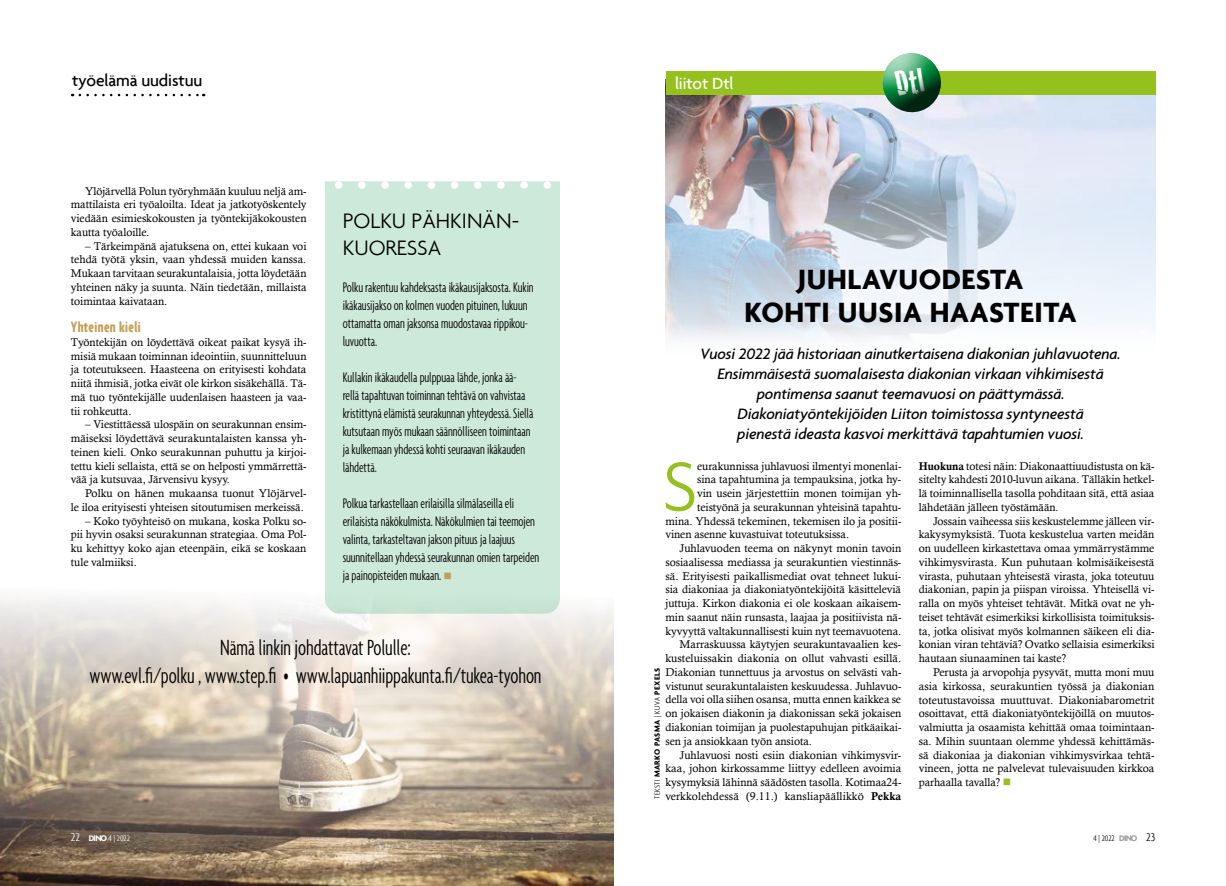
<style>
.page{position:relative;width:1226px;height:886px;background:#fff}
.page>*{position:absolute;margin:0;border:0;box-sizing:border-box;transform-origin:0 0}
.t1{font:300 75.88px "Agenda";color:#95c11f}
.t2{font:700 30px/32.5px "Agenda";letter-spacing:.02em;color:#000;text-align:center}
.t3{font:300 extra-condensed 23.75px/28.5px "Agenda";letter-spacing:-.005em;color:#000;text-align:center}
.t4{font:300 22.5px/27px "Agenda";color:#000}
.t5{font:500 17.5px "Agenda";letter-spacing:-.005em;color:#000}
.t6{font:500 17.5px "Agenda";letter-spacing:-.005em;color:#fff}
.t7{font:italic 500 16.25px/20px "Agenda";letter-spacing:-.01em;color:#000;text-align:center}
.t8{font:700 extra-condensed 16.25px "Agenda";letter-spacing:.025em;color:#c39f56}
.t9{font:300 extra-condensed 15px/18px "Agenda";letter-spacing:-.005em;color:#000}
.t10{font:11.25px/13.8px "Calisto";letter-spacing:-.005em;color:#000;text-align:justify}
.t11{font:300 condensed 8.75px "Agenda";color:#000}
.t12{font:300 condensed 8.75px "Agenda";color:#fff}
.t13{font:700 8.12px "Agenda";letter-spacing:.05em;color:#000}
.s1{color:#c39f56}
.s2{font-size:12.5px}
.s3{font-weight:700;font-stretch:normal}
.s4{font-family:"Calis MT Bol"}
.s5{font-weight:300;font-stretch:condensed}
.s6{color:#95c11f}
.s7{font-weight:700;font-stretch:normal;color:#9d9d9c}
</style>
<div class="page">
<img style="left:666px;top:94px;width:489px;height:246px">
<div style="left:666px;top:71px;width:489px;height:23px;background:#95c11f"></div>
<div style="left:873px;top:51px;width:88px;height:70px;background:#000;opacity:.75"></div>
<img style="left:0;top:598px;width:613px;height:288px">
<div style="left:325px;top:181px;width:235px;height:433px;background:#cde9d9"></div>
<svg style="left:339px;top:181px;width:219px;height:8px"></svg>
<svg style="left:80px;top:93px;width:124px;height:3px"></svg>
<svg style="left:879px;top:51px;width:66px;height:65px"></svg>
<h3 class="t5" style="left:72px;top:69px;width:132px">työelämä uudistuu</h3>
<p class="t10" style="left:71px;top:184px;width:237px;text-indent:14px">Ylöjärvellä Polun työryhmään kuuluu neljä am&shy;mattilaista eri työaloilta. Ideat ja jatkotyöskentely viedään esimieskokousten ja työntekijäkokousten kautta työaloille.</p>
<p class="t10" style="left:71px;top:239px;width:237px;text-indent:14px">– Tärkeimpänä ajatuksena on, ettei kukaan voi tehdä työtä yksin, vaan yhdessä muiden kanssa.<br>Mukaan tarvitaan seurakuntalaisia, jotta löydetään yhteinen näky ja suunta. Näin tiedetään, millaista toimintaa kaivataan.</p>
<h3 class="t8" style="left:71px;top:318px;width:71px">Yhteinen kieli</h3>
<p class="t10" style="left:71px;top:335px;width:237px">Työntekijän on löydettävä oikeat paikat kysyä ih&shy;misiä mukaan toiminnan ideointiin, suunnitteluun ja toteutukseen. Haasteena on erityisesti kohdata niitä ihmisiä, jotka eivät ole kirkon sisäkehällä. Tä&shy;mä tuo työntekijälle uudenlaisen haasteen ja vaa&shy;tii rohkeutta.</p>
<p class="t10" style="left:71px;top:418px;width:237px;text-indent:14px">– Viestittäessä ulospäin on seurakunnan ensim&shy;mäiseksi löydettävä seurakuntalaisten kanssa yh&shy;teinen kieli. Onko seurakunnan puhuttu ja kirjoi&shy;tettu kieli sellaista, että se on helposti ymmärrettä&shy;vää ja kutsuvaa, Järvensivu kysyy.</p>
<p class="t10" style="left:71px;top:486px;width:237px;text-align:right">Polku on hänen mukaansa tuonut Ylöjärvel-<br>le iloa erityisesti yhteisen sitoutumisen merkeissä.</p>
<p class="t10" style="left:71px;top:514px;width:237px;text-indent:14px">– Koko työyhteisö on mukana, koska Polku so&shy;pii hyvin osaksi seurakunnan strategiaa. Oma Pol&shy;ku kehittyy koko ajan eteenpäin, eikä se koskaan tule valmiiksi.</p>
<h3 class="t4" style="left:343px;top:207px;width:178px">POLKU PÄHKINÄN-<br>KUORESSA</h3>
<h3 class="t9" style="left:343px;top:278px;width:192px">Polku rakentuu kahdeksasta ikäkausijaksosta. Kukin ikäkausijakso on kolmen vuoden pituinen, lukuun ottamatta oman jaksonsa muodostavaa rippikou&shy;luvuotta.</h3>
<p class="t9" style="left:343px;top:368px;width:192px">Kullakin ikäkaudella pulppuaa lähde, jonka ää&shy;rellä tapahtuvan toiminnan tehtävä on vahvistaa kristittynä elämistä seurakunnan yhteydessä. Siellä kutsutaan myös mukaan säännölliseen toimintaan ja kulkemaan yhdessä kohti seuraavan ikäkauden lähdettä.</p>
<p class="t9" style="left:343px;top:494px;width:198px">Polkua tarkastellaan erilaisilla silmälaseilla eli erilaisista näkökulmista. Näkökulmien tai teemojen valinta, tarkasteltavan jakson pituus ja laajuus suunnitellaan yhdessä seurakunnan omien tarpeiden ja painopisteiden mukaan. <span class="s1">■</span></p>
<h3 class="t3" style="left:90px;top:632px;width:453px">Nämä linkin johdattavat Polulle:<br>www.evl.fi/polku , www.step.fi • www.lapuanhiippakunta.fi/tukea-tyohon</h3>
<p class="t12" style="left:71px;top:833px;width:61px"><span class="s2">22</span> <span class="s3">DINO</span> 4 | 2022</p>
<h3 class="t6" style="left:675px;top:73px;width:60px">liitot Dtl</h3>
<h2 class="t2" style="left:745px;top:262px;width:334px">JUHLAVUODESTA<br>KOHTI UUSIA HAASTEITA</h2>
<p class="t7" style="left:701px;top:343px;width:422px">Vuosi 2022 jää historiaan ainutkertaisena diakonian juhlavuotena.<br>Ensimmäisestä suomalaisesta diakonian virkaan vihkimisestä pontimensa saanut teemavuosi on päättymässä.<br>Diakoniatyöntekijöiden Liiton toimistossa syntyneestä<br>pienestä ideasta kasvoi merkittävä tapahtumien vuosi.</p>
<h1 class="t1" style="left:662px;top:442px;width:37px">S</h1>
<p class="t10" style="left:697px;top:459px;width:206px">eurakunnissa juhlavuosi ilmentyi monenlai-</p>
<p class="t10" style="left:697px;top:473px;width:206px">sina tapahtumina ja tempauksina, jotka hy-</p>
<p class="t10" style="left:697px;top:486px;width:206px">vin usein järjestettiin monen toimijan yh-</p>
<p class="t10" style="left:697px;top:500px;width:206px">teistyönä ja seurakunnan yhteisinä tapahtu-</p>
<p class="t10" style="left:665px;top:514px;width:237px">mina. Yhdessä tekeminen, tekemisen ilo ja positii-</p>
<p class="t10" style="left:665px;top:528px;width:185px">vinen asenne kuvastuivat toteutuksissa.</p>
<p class="t10" style="left:680px;top:541px;width:223px">Juhlavuoden teema on näkynyt monin tavoin</p>
<p class="t10" style="left:665px;top:555px;width:237px">sosiaalisessa mediassa ja seurakuntien viestinnäs-</p>
<p class="t10" style="left:665px;top:569px;width:237px">sä. Erityisesti paikallismediat ovat tehneet lukui-</p>
<p class="t10" style="left:665px;top:583px;width:237px">sia diakoniaa ja diakoniatyöntekijöitä käsitteleviä</p>
<p class="t10" style="left:665px;top:596px;width:237px">juttuja. Kirkon diakonia ei ole koskaan aikaisem-</p>
<p class="t10" style="left:665px;top:610px;width:237px">min saanut näin runsasta, laajaa ja positiivista nä-</p>
<p class="t10" style="left:665px;top:624px;width:237px">kyvyyttä valtakunnallisesti kuin nyt teemavuotena.</p>
<p class="t10" style="left:680px;top:638px;width:223px">Marraskuussa käytyjen seurakuntavaalien kes-</p>
<p class="t10" style="left:665px;top:651px;width:237px">kusteluissakin diakonia on ollut vahvasti esillä.</p>
<p class="t10" style="left:665px;top:665px;width:237px">Diakonian tunnettuus ja arvostus on selvästi vah-</p>
<p class="t10" style="left:665px;top:679px;width:237px">vistunut seurakuntalaisten keskuudessa. Juhlavuo-</p>
<p class="t10" style="left:665px;top:693px;width:237px">della voi olla siihen osansa, mutta ennen kaikkea se</p>
<p class="t10" style="left:665px;top:706px;width:237px">on jokaisen diakonin ja diakonissan sekä jokaisen</p>
<p class="t10" style="left:665px;top:720px;width:237px">diakonian toimijan ja puolestapuhujan pitkäaikai-</p>
<p class="t10" style="left:665px;top:734px;width:148px">sen ja ansiokkaan työn ansiota.</p>
<p class="t10" style="left:680px;top:748px;width:223px">Juhlavuosi nosti esiin diakonian vihkimysvir-</p>
<p class="t10" style="left:665px;top:761px;width:237px">kaa, johon kirkossamme liittyy edelleen avoimia</p>
<p class="t10" style="left:665px;top:775px;width:237px">kysymyksiä lähinnä säädösten tasolla. Kotimaa24-</p>
<p class="t10" style="left:665px;top:789px;width:237px">verkkolehdessä (9.11.) kansliapäällikkö <span class="s4">Pekka</span></p>
<p class="t13" style="left:652px;top:799px;width:132px;rotate:-90deg"><span class="s5">TEKSTI</span> MARKO PASMA <span class="s5">| KUVA</span> PEXELS</p>
<p class="t10" style="left:919px;top:459px;width:237px"><span class="s4">Huokuna</span> totesi näin: Diakonaattiuudistusta on kä&shy;sitelty kahdesti 2010-luvun aikana. Tälläkin hetkel&shy;lä toiminnallisella tasolla pohditaan sitä, että asiaa lähdetään jälleen työstämään.</p>
<p class="t10" style="left:919px;top:514px;width:237px;text-indent:14px">Jossain vaiheessa siis keskustelemme jälleen vir&shy;kakysymyksistä. Tuota keskustelua varten meidän on uudelleen kirkastettava omaa ymmärrystämme vihkimysvirasta. Kun puhutaan kolmisäikeisestä virasta, puhutaan yhteisestä virasta, joka toteutuu diakonian, papin ja piispan viroissa. Yhteisellä vi&shy;ralla on myös yhteiset tehtävät. Mitkä ovat ne yh&shy;teiset tehtävät esimerkiksi kirkollisista toimituksis&shy;ta, jotka olisivat myös kolmannen säikeen eli dia&shy;konian viran tehtäviä? Ovatko sellaisia esimerkiksi hautaan siunaaminen tai kaste?</p>
<p class="t10" style="left:919px;top:665px;width:237px;text-indent:14px">Perusta ja arvopohja pysyvät, mutta moni muu asia kirkossa, seurakuntien työssä ja diakonian toteutustavoissa muuttuvat. Diakoniabarometrit osoittavat, että diakoniatyöntekijöillä on muutos&shy;valmiutta ja osaamista kehittää omaa toimintaan&shy;sa. Mihin suuntaan olemme yhdessä kehittämäs&shy;sä diakoniaa ja diakonian vihkimysvirkaa tehtä&shy;vineen, jotta ne palvelevat tulevaisuuden kirkkoa parhaalla tavalla? <span class="s6">■</span></p>
<p class="t11" style="left:1093px;top:833px;width:63px">4 | 2022 <span class="s7">DINO</span> <span class="s2">23</span></p>
</div>
